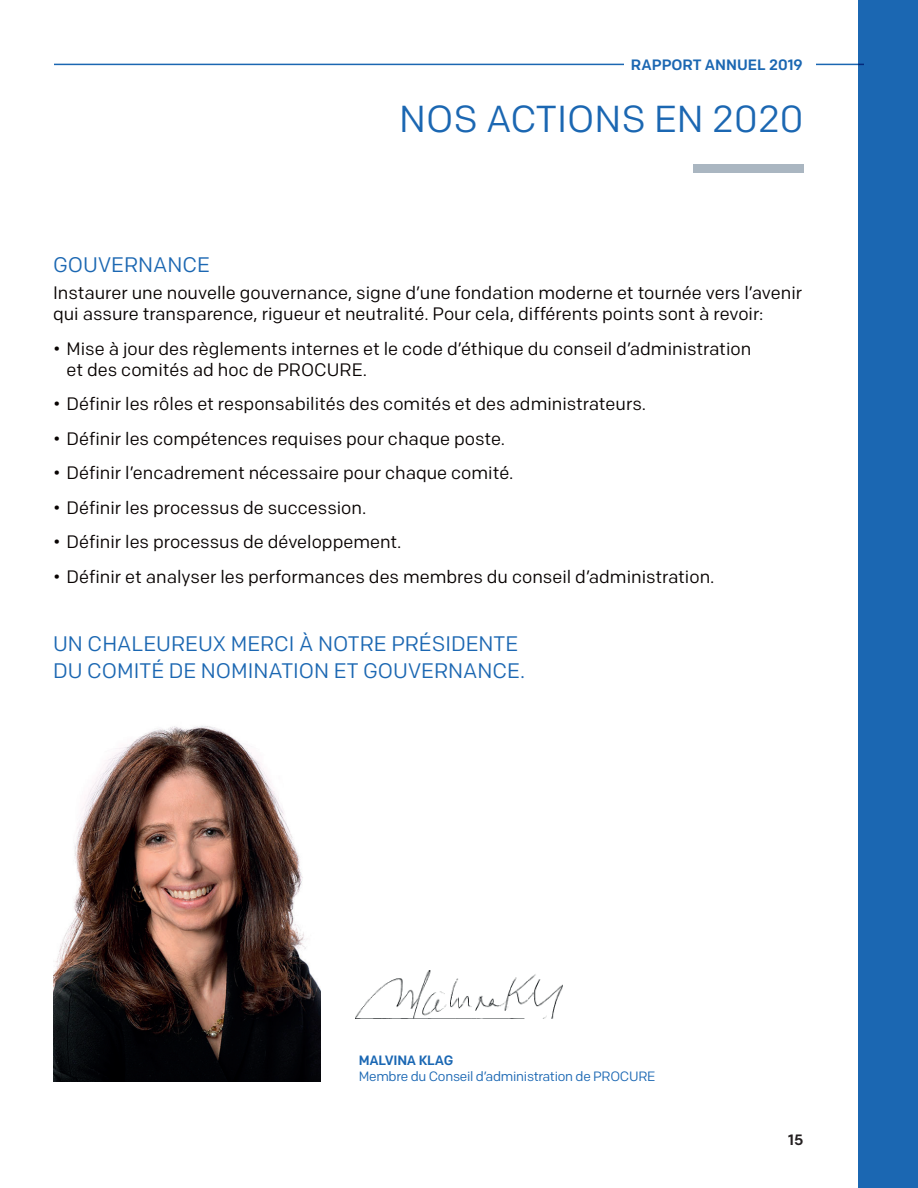
<style>
.page{position:relative;width:918px;height:1188px;background:#fff}
.page>*{position:absolute;margin:0;border:0;box-sizing:border-box;transform-origin:0 0}
.t1{font:37.5px "Colfax";color:#1b67b2}
.t2{font:21px/27px "Colfax";color:#1b67b2}
.t3{font:18px/21px "Colfax";color:#080302}
.t4{font:500 15px "Colfax";color:#1b67b2}
.t5{font:500 15px "Colfax";color:#231f20}
.t6{font:13.5px "Colfax";letter-spacing:-.02em;color:#1a67b3}
.t7{font:500 13.5px "Colfax";letter-spacing:-.02em;color:#1a67b3}
</style>
<div class="page">
<hr style="left:54px;top:64px;width:810px;height:1px;background:#1b67b2">
<div style="left:624px;top:53px;width:191px;height:22px;background:#fff"></div>
<div style="left:693px;top:164px;width:111px;height:9px;background:#aab6c1"></div>
<div style="left:858px;top:0;width:60px;height:1188px;background:#1b67b2"></div>
<img style="left:53px;top:726px;width:267px;height:355px">
<img style="left:355px;top:971px;width:208px;height:47px">
<p class="t4" style="left:631px;top:55px;width:173px">RAPPORT ANNUEL 2019</p>
<h1 class="t1" style="left:399px;top:96px;width:406px">NOS ACTIONS EN 2020</h1>
<p class="t2" style="left:53px;top:251px;width:158px">GOUVERNANCE</p>
<p class="t3" style="left:53px;top:282px;width:751px">Instaurer une nouvelle gouvernance, signe d’une fondation moderne et tournée vers l’avenir qui assure transparence, rigueur et neutralité. Pour cela, différents points sont à revoir:</p>
<p class="t3" style="left:67px;top:338px;width:686px;text-indent:-14px">• Mise à jour des règlements internes et le code d’éthique du conseil d’administration et des comités ad hoc de PROCURE.</p>
<p class="t3" style="left:53px;top:393px;width:594px">• Définir les rôles et responsabilités des comités et des administrateurs.</p>
<p class="t3" style="left:53px;top:428px;width:454px">• Définir les compétences requises pour chaque poste.</p>
<p class="t3" style="left:53px;top:462px;width:462px">• Définir l’encadrement nécessaire pour chaque comité.</p>
<p class="t3" style="left:53px;top:497px;width:315px">• Définir les processus de succession.</p>
<p class="t3" style="left:53px;top:531px;width:350px">• Définir les processus de développement.</p>
<p class="t3" style="left:53px;top:566px;width:663px">• Définir et analyser les performances des membres du conseil d’administration.</p>
<p class="t2" style="left:53px;top:630px;width:473px">UN CHALEUREUX MERCI À NOTRE PRÉSIDENTE<br>DU COMITÉ DE NOMINATION ET GOUVERNANCE.</p>
<p class="t7" style="left:359px;top:1052px;width:96px">MALVINA KLAG</p>
<p class="t6" style="left:359px;top:1068px;width:298px">Membre du Conseil d’administration de PROCURE</p>
<p class="t5" style="left:788px;top:1131px;width:17px">15</p>
</div>
